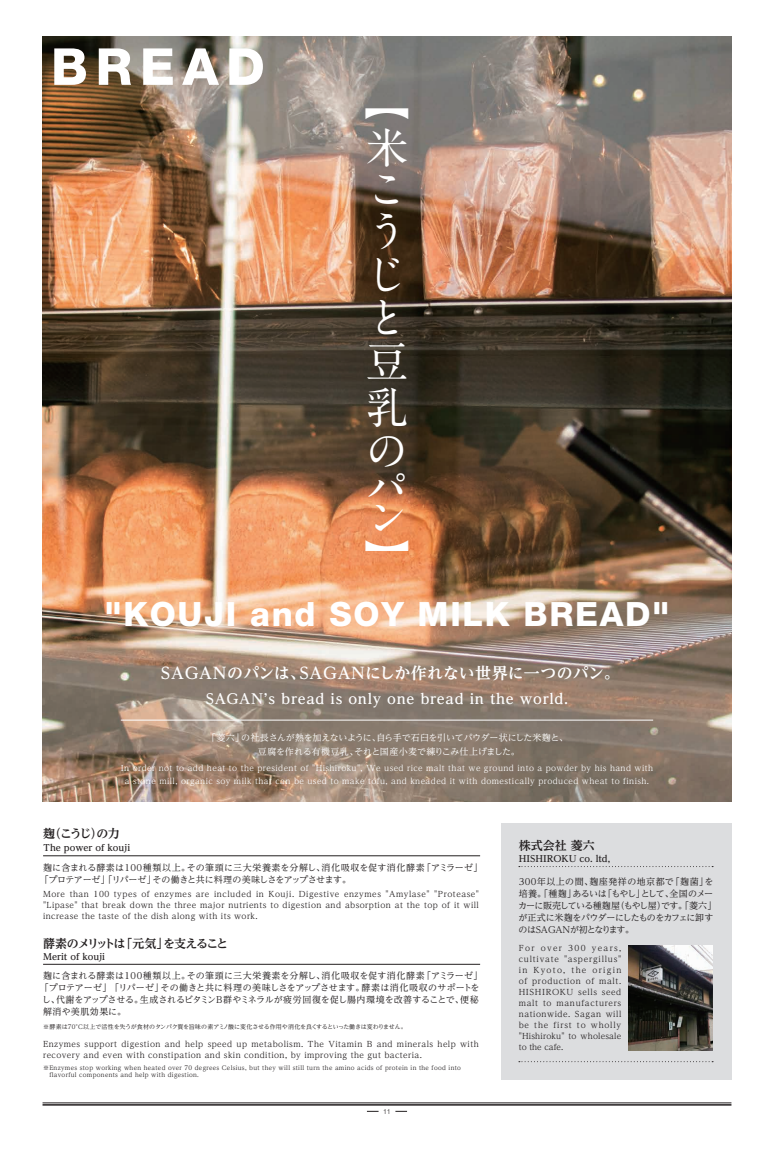
<style>
.page{position:relative;width:774px;height:1151px;background:#fff}
.page>*{position:absolute;margin:0;border:0;box-sizing:border-box;transform-origin:0 0}
.t1{font:800 51px "Helvetica Neue LT Std";letter-spacing:.15em;color:#fff}
.t2{font:700 43px/43.5px "A1 Mincho Std";color:#fff}
.t3{font:800 33.5px "Helvetica Neue LT Std";letter-spacing:.05em;color:#fff}
.t4{font:700 16px "UD Reimin Pr 6 N";letter-spacing:.025em;color:#fff}
.t5{font:700 14px "UD Reimin Pr 6 N";letter-spacing:.05em;color:#fff}
.t6{font:700 12px "UD Reimin Pr 6";letter-spacing:-.12em;color:#231f20}
.t7{font:700 12px "UD Reimin Pr 6";letter-spacing:-.08em;color:#231f20}
.t8{font:9px/12px "UD Reimin Pr 6 N";letter-spacing:-.005em;color:#231f20}
.t9{font:9px/12px "UD Reimin Pr 6 N";letter-spacing:-.05em;color:#231f20}
.t10{font:9px/14px "UD Reimin Pr 6 N";letter-spacing:-.02em;color:#fff;text-align:center}
.t11{font:9px "UD Reimin Pr 6 N";letter-spacing:.035em;color:#231f20}
.t12{font:700 9px "UD Reimin Pr 6";color:#231f20}
.t13{font:9px "UD Reimin Pr 6 N";letter-spacing:.05em;color:#231f20}
.t14{font:8px/11px "UD Reimin Pr 6 N";letter-spacing:.05em;color:#231f20;text-align:justify}
.t15{font:8px/13px "UD Reimin Pr 6 N";letter-spacing:.05em;color:#fff;text-align:center}
.t16{font:300 7px "Helvetica Neue LT Std";color:#231f20}
.t17{font:6px/7px "UD Reimin Pr 6 N";letter-spacing:.05em;color:#231f20}
.t18{font:6px "UD Reimin Pr 6 N";letter-spacing:-.03em;color:#231f20}
</style>
<div class="page">
<svg style="left:395px;top:1111px;width:12px;height:1px"></svg>
<div style="left:501px;top:823px;width:230px;height:257px;background:#dcdddf"></div>
<img style="left:43px;top:37px;width:688px;height:765px">
<hr style="left:121px;top:720px;width:532px;height:1px;background:#fff">
<svg style="left:519px;top:866px;width:194px;height:1px"></svg>
<svg style="left:519px;top:1061px;width:194px;height:1px"></svg>
<hr style="left:43px;top:856px;width:437px;height:1px;background:#231f20">
<hr style="left:43px;top:964px;width:437px;height:1px;background:#231f20">
<img style="left:628px;top:945px;width:84px;height:105px">
<hr style="left:43px;top:1104px;width:688px;height:2px;background:#231f20">
<hr style="left:43px;top:1103px;width:688px;height:1px;background:#231f20">
<h1 class="t1" style="left:51px;top:36px;width:215px">BREAD</h1>
<h2 class="t2" style="left:365px;top:70px;width:44px;line-height:48px">【米</h2>
<h2 class="t2" style="left:365px;top:163px;width:43px">こうじと豆乳の</h2>
<h2 class="t2" style="left:365px;top:466px;width:41px;line-height:30.7px">パン</h2>
<h2 class="t2" style="left:365px;top:532px;width:44px">】</h2>
<h3 class="t3" style="left:105px;top:594px;width:566px">"KOUJI and SOY MILK BREAD"</h3>
<h3 class="t4" style="left:161px;top:660px;width:460px">SAGANのパンは、SAGANにしか作れない世界に一つのパン。</h3>
<h3 class="t5" style="left:206px;top:687px;width:364px">SAGAN’s bread is only one bread in the world.</h3>
<p class="t10" style="left:207px;top:731px;width:363px">「菱六」の社長さんが熱を加えないように、自ら手で石臼を引いてパウダー状にした米麹と、豆腐を作れる有機豆乳、それと国産小麦で練りこみ仕上げました。</p>
<p class="t15" style="left:121px;top:762px;width:534px">In order not to add heat to the president of "Hishiroku", We used rice malt that we ground into a powder by his hand with a stone mill, organic soy milk that can be used to make tofu, and kneaded it with domestically produced wheat to finish.</p>
<h3 class="t7" style="left:43px;top:824px;width:78px">麹（こうじ）の力</h3>
<p class="t12" style="left:43px;top:840px;width:89px">The power of kouji</p>
<p class="t8" style="left:40px;top:861px;width:444px;text-indent:3px">麹に含まれる酵素は１００種類以上。その筆頭に三大栄養素を分解し、消化吸収を促す消化酵素「アミラーゼ」「プロテアーゼ」「リパーゼ」その働きと共に料理の美味しさをアップさせます。</p>
<p class="t14" style="left:43px;top:888px;width:437px">More than 100 types of enzymes are included in Kouji. Digestive enzymes "Amylase" "Protease" "Lipase" that break down the three major nutrients to digestion and absorption at the top of it will increase the taste of the dish along with its work.</p>
<h3 class="t6" style="left:43px;top:933px;width:187px">酵素のメリットは「元気」を支えること</h3>
<p class="t12" style="left:43px;top:949px;width:64px">Merit of kouji</p>
<p class="t11" style="left:43px;top:968px;width:441px">麹に含まれる酵素は100種類以上。その筆頭に三大栄養素を分解し、消化吸収を促す消化酵素「アミラーゼ」</p>
<p class="t8" style="left:40px;top:982px;width:441px">「プロテアーゼ」 「リパーゼ」その働きと共に料理の美味しさをアップさせます。酵素は消化吸収のサポートを</p>
<p class="t8" style="left:42px;top:994px;width:439px">し、代謝をアップさせる。生成されるビタミンB群やミネラルが疲労回復を促し腸内環境を改善することで、便秘</p>
<p class="t13" style="left:43px;top:1004px;width:85px">解消や美肌効果に。</p>
<p class="t18" style="left:43px;top:1022px;width:365px">※酵素は70°C以上で活性を失うが食材のタンパク質を旨味の素アミノ酸に変化させる作用や消化を良くするといった働きは変わりません。</p>
<p class="t14" style="left:43px;top:1038px;width:437px">Enzymes support digestion and help speed up metabolism. The Vitamin B and minerals help with recovery and even with constipation and skin condition, by improving the gut bacteria.</p>
<p class="t17" style="left:43px;top:1063px;width:428px">※Enzymes stop working when heated over 70 degrees Celsius, but they will still turn the amino acids of protein in the food into 　　flavorful components and help with digestion.</p>
<p class="t16" style="left:383px;top:1107px;width:9px">11</p>
<h3 class="t7" style="left:519px;top:836px;width:77px">株式会社 菱六</h3>
<p class="t12" style="left:519px;top:852px;width:93px">HISHIROKU co. ltd,</p>
<p class="t9" style="left:517px;top:875px;width:201px">３００年以上の間、麹座発祥の地京都で「麹菌」を培養。「種麹」あるいは「もやし」として、全国のメーカーに販売している種麹屋（もやし屋）です。「菱六」が正式に米麹をパウダーにしたものをカフェに卸すのはSAGANが初となります。</p>
<p class="t14" style="left:519px;top:942px;width:104px">For over 300 years, cultivate "aspergillus" in Kyoto, the origin of production of malt.<br>HISHIROKU sells seed malt to manufacturers nationwide. Sagan will be the first to wholly "Hishiroku" to wholesale to the cafe.</p>
</div>
